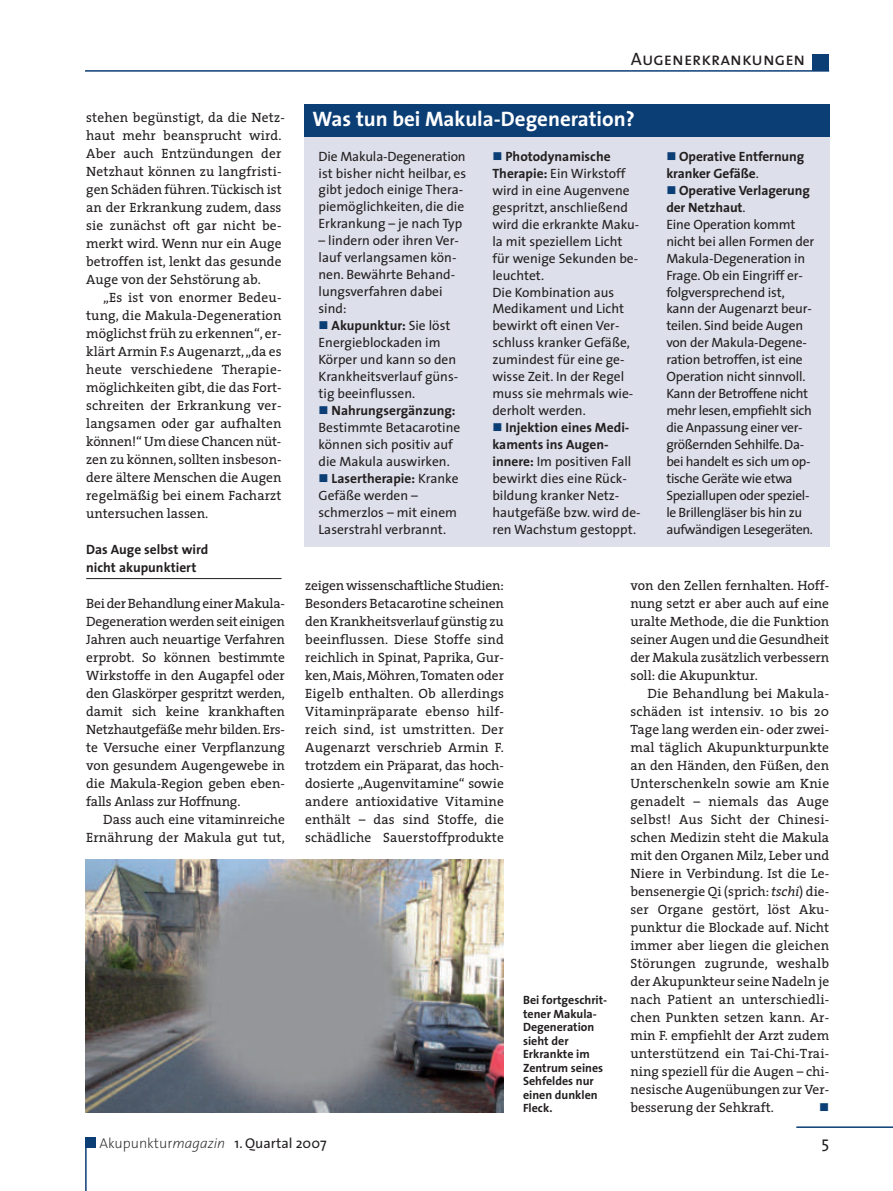
<style>
.page{position:relative;width:893px;height:1191px;background:#fff}
.page>*{position:absolute;margin:0;border:0;box-sizing:border-box;transform-origin:0 0}
.t1{font:700 21px "The Sans";color:#fff}
.t2{font:18px "The Sans Caps";color:#231f20}
.t3{font:16.5px "The Sans";color:#231f20}
.t4{font:14.25px "The Sans";color:#231f20}
.t5{font:13.5px/18px "The Serif";color:#231f20;text-align:justify}
.t6{font:13.5px/17px "The Sans";color:#231f20}
.t7{font:13.5px/17px "The Sans";letter-spacing:-.025em;color:#231f20}
.t8{font:700 13.5px/18px "The Sans";letter-spacing:-.005em;color:#231f20}
.t9{font:13.5px "Wingdings";color:#0b3e75}
.t10{font:700 12px/13.5px "The Sans";color:#231f20}
.s1{color:#0b3e75}
.s2{font-weight:700}
.s3{font-weight:400}
.s4{font-style:italic}
.s5{font-weight:200}
.s6{font-weight:200;font-style:italic}
</style>
<div class="page">
<hr style="left:85px;top:70px;width:744px;height:2px;background:#0b3e75">
<div style="left:812px;top:54px;width:17px;height:17px;background:#0b3e75"></div>
<hr style="left:796px;top:1126px;width:97px;height:2px;background:#0b3e75">
<hr style="left:85px;top:1138px;width:2px;height:53px;background:#0b3e75">
<div style="left:85px;top:1137px;width:11px;height:10px;background:#0b3e75"></div>
<hr style="left:86px;top:578px;width:196px;height:1px;background:#231f20">
<div style="left:304px;top:135px;width:525px;height:412px;background:#dddfea"></div>
<div style="left:304px;top:104px;width:525px;height:33px;background:#0b3e75"></div>
<img style="left:85px;top:859px;width:419px;height:253px">
<p class="t5" style="left:86px;top:110px;width:200px;text-align:left">stehen begünstigt, da die Netz&shy;haut mehr beansprucht wird.<br>Aber auch Entzündungen der<br>Netzhaut können zu langfristi&shy;gen Schäden führen. Tückisch ist an der Erkrankung zudem, dass sie zunächst oft gar nicht be&shy;merkt wird. Wenn nur ein Auge betroffen ist, lenkt das gesunde<br>Auge von der Sehstörung ab.</p>
<p class="t5" style="left:86px;top:290px;width:197px;text-indent:17px">„Es ist von enormer Bedeu&shy;tung, die Makula-Degeneration möglichst früh zu erkennen“, er&shy;klärt Armin F.s Augenarzt,„da es heute verschiedene Therapie&shy;möglichkeiten gibt, die das Fort&shy;schreiten der Erkrankung ver&shy;langsamen oder gar aufhalten können!“ Um diese Chancen nüt&shy;zen zu können, sollten insbeson&shy;dere ältere Menschen die Augen regelmäßig bei einem Facharzt untersuchen lassen.</p>
<p class="t8" style="left:86px;top:541px;width:124px">Das Auge selbst wird nicht akupunktiert</p>
<p class="t5" style="left:86px;top:596px;width:200px">Bei der Behandlung einer Makula-Degeneration werden seit einigen Jahren auch neuartige Verfahren erprobt. So können bestimmte Wirkstoffe in den Augapfel oder den Glaskörper gespritzt werden, damit sich keine krankhaften Netzhautgefäße mehr bilden. Ers&shy;te Versuche einer Verpflanzung von gesundem Augengewebe in die Makula-Region geben eben&shy;falls Anlass zur Hoffnung.</p>
<p class="t5" style="left:86px;top:812px;width:200px;text-align:right">Dass auch eine vitaminreiche<br>Ernährung der Makula gut tut,</p>
<h2 class="t2" style="left:631px;top:52px;width:176px">Augenerkrankungen</h2>
<h1 class="t1" style="left:313px;top:110px;width:324px">Was tun bei Makula-Degeneration?</h1>
<p class="t6" style="left:319px;top:149px;width:149px">Die Makula-Degeneration ist bisher nicht heilbar, es gibt jedoch einige Thera&shy;piemöglichkeiten, die die<br>Erkrankung – je nach Typ</p>
<p class="t6" style="left:319px;top:234px;width:142px">– lindern oder ihren Ver&shy;lauf verlangsamen kön&shy;nen. Bewährte Behand&shy;lungsverfahren dabei sind:</p>
<p class="t6" style="left:319px;top:318px;width:141px"><span class="s1">■</span> <span class="s2">Akupunktur:</span> Sie löst<br>Energieblockaden im<br>Körper und kann so den<br>Krankheitsverlauf güns&shy;tig beeinflussen.</p>
<p class="t6" style="left:319px;top:403px;width:143px"><span class="s1">■</span> <span class="s2">Nahrungsergänzung:<br></span>Bestimmte Betacarotine können sich positiv auf die Makula auswirken.</p>
<p class="t6" style="left:319px;top:471px;width:141px"><span class="s1">■</span> <span class="s2">Lasertherapie:</span> Kranke<br>Gefäße werden – schmerzlos – mit einem<br>Laserstrahl verbrannt.</p>
<p class="t6" style="left:492px;top:149px;width:148px"><span class="s1">■</span> <span class="s2">Photodynamische<br>Therapie:</span> Ein Wirkstoff wird in eine Augenvene gespritzt, anschließend wird die erkrankte Maku&shy;la mit speziellem Licht für wenige Sekunden be&shy;leuchtet.<br>Die Kombination aus<br>Medikament und Licht bewirkt oft einen Ver&shy;schluss kranker Gefäße, zumindest für eine ge&shy;wisse Zeit. In der Regel muss sie mehrmals wie&shy;derholt werden.</p>
<p class="t6" style="left:492px;top:420px;width:150px"><span class="s1">■</span> <span class="s2">Injektion eines Medi&shy;kaments ins Augen&shy;innere:</span> Im positiven Fall bewirkt dies eine Rück&shy;bildung kranker Netz&shy;hautgefäße bzw. wird de&shy;ren Wachstum gestoppt.</p>
<p class="t8" style="left:666px;top:149px;width:140px;line-height:17px"><span class="s1">■</span> Operative Entfernung kranker Gefäße<span class="s3">.</span></p>
<p class="t7" style="left:666px;top:183px;width:150px"><span class="s1">■</span> <span class="s2">Operative Verlagerung der Netzhaut</span>.<br>Eine Operation kommt nicht bei allen Formen der<br>Makula-Degeneration in<br>Frage. Ob ein Eingriff er&shy;folgversprechend ist, kann der Augenarzt beur&shy;teilen. Sind beide Augen von der Makula-Degene&shy;ration betroffen, ist eine<br>Operation nicht sinnvoll.<br>Kann der Betroffene nicht mehr lesen, empfiehlt sich die Anpassung einer ver&shy;größernden Sehhilfe. Da&shy;bei handelt es sich um op&shy;tische Geräte wie etwa<br>Speziallupen oder speziel&shy;le Brillengläser bis hin zu aufwändigen Lesegeräten.</p>
<p class="t5" style="left:305px;top:578px;width:200px">zeigen wissenschaftliche Studien:<br>Besonders Betacarotine scheinen den Krankheitsverlauf günstig zu beeinflussen. Diese Stoffe sind reichlich in Spinat, Paprika, Gur&shy;ken, Mais, Möhren, Tomaten oder Eigelb enthalten. Ob allerdings Vitaminpräparate ebenso hilf&shy;reich sind, ist umstritten. Der Augenarzt verschrieb Armin F. trotzdem ein Präparat, das hoch&shy;dosierte „Augenvitamine“ sowie andere antioxidative Vitamine enthält – das sind Stoffe, die schädliche Sauerstoffprodukte</p>
<p class="t5" style="left:630px;top:578px;width:200px">von den Zellen fernhalten. Hoff&shy;nung setzt er aber auch auf eine uralte Methode, die die Funktion seiner Augen und die Gesundheit der Makula zusätzlich verbessern soll: die Akupunktur.</p>
<p class="t5" style="left:630px;top:686px;width:200px;text-indent:17px">Die Behandlung bei Makula&shy;schäden ist intensiv. 10 bis 20<br>Tage lang werden ein- oder zwei&shy;mal täglich Akupunkturpunkte an den Händen, den Füßen, den Unterschenkeln sowie am Knie genadelt – niemals das Auge selbst! Aus Sicht der Chinesi&shy;schen Medizin steht die Makula mit den Organen Milz, Leber und Niere in Verbindung. Ist die Le&shy;bensenergie Qi (sprich:<span class="s4">tschi</span>) die&shy;ser Organe gestört, löst Aku&shy;punktur die Blockade auf. Nicht immer aber liegen die gleichen Störungen zugrunde, weshalb der Akupunkteur seine Nadeln je nach Patient an unterschiedli&shy;chen Punkten setzen kann. Ar&shy;min F. empfiehlt der Arzt zudem unterstützend ein Tai-Chi-Trai&shy;ning speziell für die Augen – chi&shy;nesische Augenübungen zur Ver&shy;besserung der Sehkraft.</p>
<p class="t10" style="left:523px;top:994px;width:86px">Bei fortgeschrit&shy;tener Makula-<br>Degeneration sieht der<br>Erkrankte im<br>Zentrum seines<br>Sehfeldes nur einen dunklen<br>Fleck.</p>
<p class="t9" style="left:819px;top:1099px;width:12px">■</p>
<p class="t4" style="left:100px;top:1137px;width:229px"><span class="s5">Akupunktur</span><span class="s6">magazin</span> 1. Quartal 2007</p>
<p class="t3" style="left:821px;top:1136px;width:9px">5</p>
</div>
